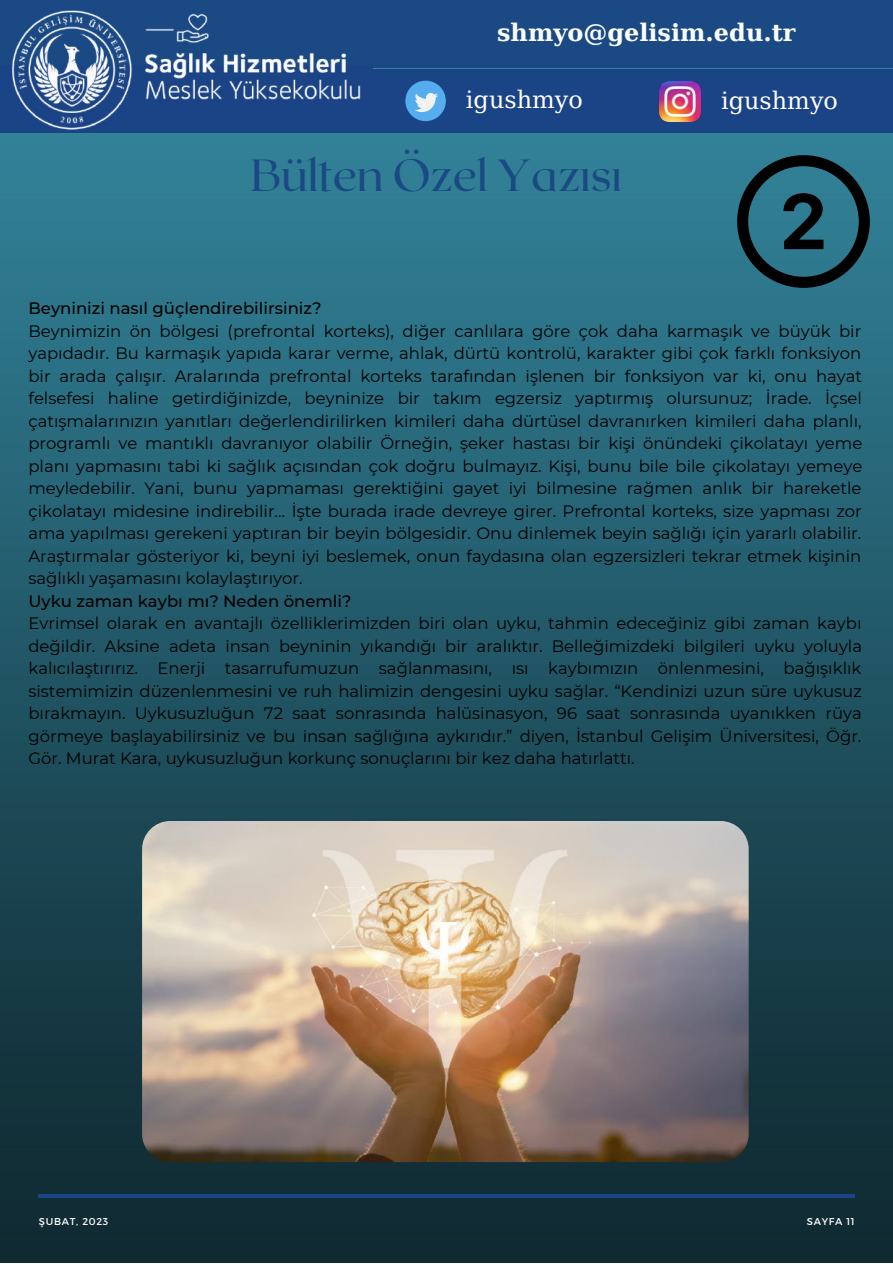
<style>
.page{position:relative;width:893px;height:1264px;background:#fff}
.page>*{position:absolute;margin:0;border:0;box-sizing:border-box;transform-origin:0 0}
.t1{font:45px "Roxborough CF";color:#1a4984}
.t2{font:700 24px "DejaVu Serif";color:#fcfffe}
.t3{font:24px "DejaVu Serif";color:#fff}
.t4{font:16.5px/22.5px "Montserrat";color:#000;text-align:justify}
.t5{font:500 16.5px "Montserrat";color:#000}
.t6{font:9.9px "Montserrat";letter-spacing:.07em;color:#fffffe}
</style>
<div class="page">
<img style="left:0;top:67px;width:892px;height:1195px">
<hr style="left:38px;top:1194px;width:816px;height:3px;background:#1b4486">
<div style="left:0;top:0;width:892px;height:67px;background:#1a4984"></div>
<div style="left:372px;top:70px;width:520px;height:63px;background:#1b4486"></div>
<div style="left:405px;top:81px;width:41px;height:40px;background:#55acee;border-radius:50%"></div>
<svg style="left:415px;top:93px;width:23px;height:19px"></svg>
<img style="left:659px;top:81px;width:41px;height:41px">
<img style="left:0;top:10px;width:389px;height:157px">
<img style="left:142px;top:821px;width:606px;height:341px;border-radius:28px">
<svg style="left:737px;top:155px;width:132px;height:133px;background:#215565"></svg>
<h2 class="t2" style="left:497px;top:18px;width:300px">shmyo@gelisim.edu.tr</h2>
<h2 class="t3" style="left:466px;top:86px;width:118px">igushmyo</h2>
<h2 class="t3" style="left:721px;top:87px;width:118px">igushmyo</h2>
<h1 class="t1" style="left:250px;top:146px;width:373px">Bülten Özel Yazısı</h1>
<p class="t5" style="left:28px;top:298px;width:294px">Beyni nizi nasıl güçlendi rebi li rsi niz?</p>
<p class="t4" style="left:28px;top:319px;width:835px">Beyni mizi n ön bölgesi (prefrontal korteks), diğer canlılara göre çok daha karmaşık ve büyük bi r yapıdadır. Bu karmaşık yapıda karar verme, ahlak, dürtü kontrolü, karakter gi bi çok farklı fonksiyon bi r arada çalışır. Aralarında prefrontal korteks tarafından işlenen bi r fonksiyon var ki, onu hayat felsefesi hali ne geti rdiği nizde, beyni nize bi r takım egzersiz yaptırmış olursunuz; İrade. İçsel çatışmalarınızın yanıtları değerlendi ri li rken ki mi leri daha dürtüsel davranırken ki mi leri daha planlı, programlı ve mantıklı davranıyor olabi li r Örneği n, şeker hastası bi r kişi önündeki çi kolatayı yeme planı yapmasını tabi ki sağlık açısından çok doğru bulmayız. Kişi, bunu bi le bi le çi kolatayı yemeye meyledebi li r. Yani, bunu yapmaması gerektiği ni gayet iyi bi lmesi ne rağmen anlık bi r hareketle çi kolatayı midesi ne i ndi rebi li r… İşte burada i rade devreye gi rer. Prefrontal korteks, size yapması zor ama yapılması gerekeni yaptıran bi r beyi n bölgesidi r. Onu di nlemek beyi n sağlığı içi n yararlı olabi li r.<br>Araştırmalar gösteriyor ki, beyni iyi beslemek, onun faydasına olan egzersizleri tekrar etmek kişi ni n sağlıklı yaşamasını kolaylaştırıyor.</p>
<p class="t5" style="left:28px;top:590px;width:324px">Uyku zaman kaybı mı? Neden önemli?</p>
<p class="t4" style="left:28px;top:612px;width:835px">Evri msel olarak en avantajlı özelli kleri mizden bi ri olan uyku, tahmi n edeceği niz gi bi zaman kaybı deği ldi r. Aksi ne adeta i nsan beyni ni n yıkandığı bi r aralıktır. Belleği mizdeki bi lgi leri uyku yoluyla kalıcılaştırırız. Enerji</p>
<p class="t4" style="left:28px;top:657px;width:834px;text-indent:196px">tasarrufumuzun sağlanmasını, ısı kaybımızın önlenmesi ni, bağışıklık sistemi mizi n düzenlenmesi ni ve ruh hali mizi n dengesi ni uyku sağlar. “Kendi nizi uzun süre uykusuz bırakmayın. Uykusuzluğun 72 saat sonrasında halüsi nasyon, 96 saat sonrasında uyanıkken rüya görmeye başlayabi li rsi niz ve bu i nsan sağlığına aykırıdır.” diyen, İstanbul Gelişi m Üniversitesi, Öğr.<br>Gör. Murat Kara, uykusuzluğun korkunç sonuçlarını bi r kez daha hatırlattı.</p>
<p class="t6" style="left:39px;top:1214px;width:71px">ŞUBAT, 2023</p>
<p class="t6" style="left:806px;top:1214px;width:49px">SAYFA 11</p>
</div>
